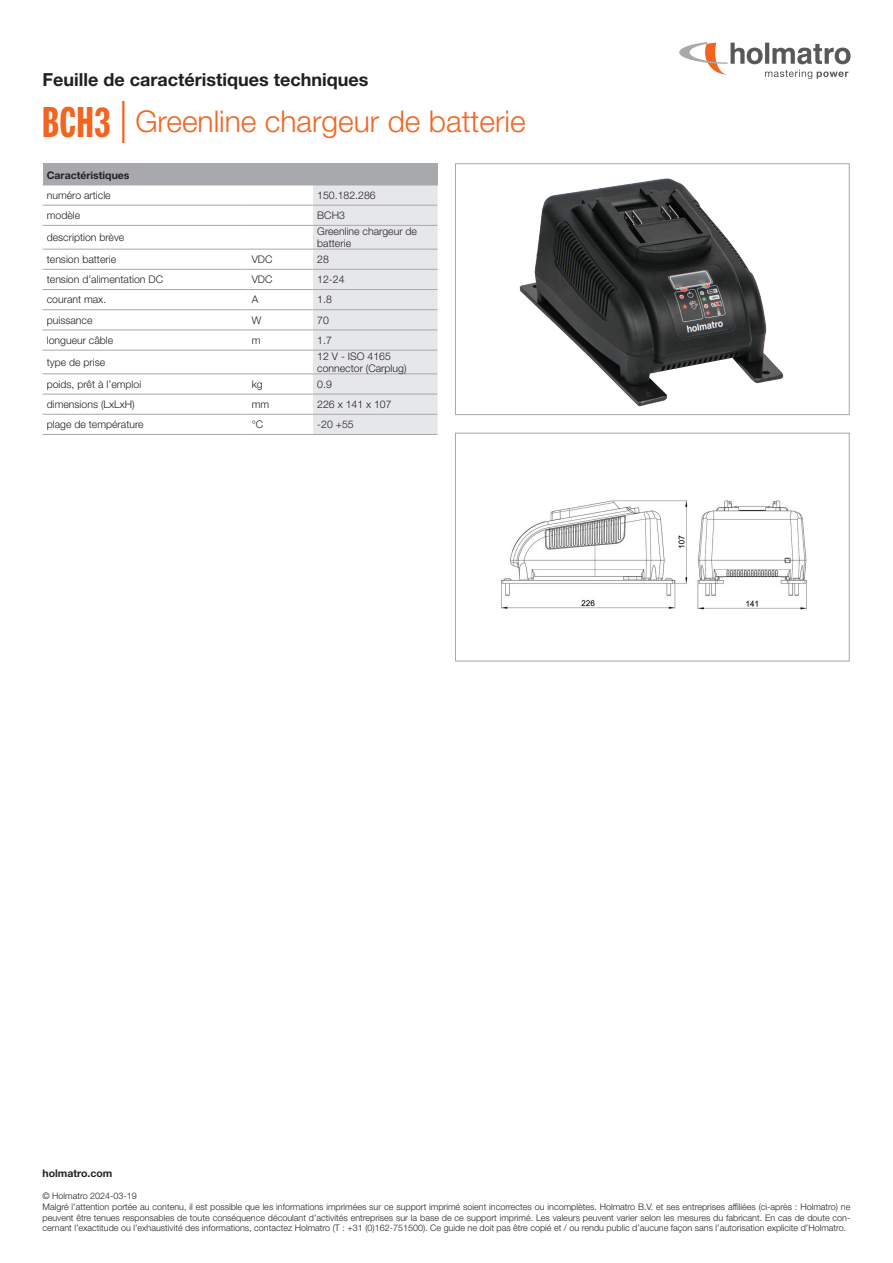
<style>
.page{position:relative;width:893px;height:1263px;background:#fff}
.page>*{position:absolute;margin:0;border:0;box-sizing:border-box;transform-origin:0 0}
.t1{font:300 30px "Helvetica Neue LT Std";color:#f36421}
.t2{font:700 18px "Helvetica Neue LT Std";color:#231f20}
.t3{font:300 10.5px/12px "Helvetica Neue LT Std";color:#231f20}
.t4{font:700 10.5px "Helvetica Neue LT Std";color:#231f20}
.t5{font:300 9px/10.8px "Helvetica Neue LT Std";color:#231f20}
.s1{font-family:"Neue Helvetica Pro 79 Cm";font-weight:700;font-size:42px}
.s2{font-size:42px}
</style>
<div class="page">
<svg style="left:679px;top:42px;width:171px;height:37px"></svg>
<div style="left:43px;top:164px;width:394px;height:21px;background:#a8a9ad"></div>
<svg style="left:313px;top:164px;width:125px;height:270px"></svg>
<hr style="left:43px;top:185px;width:204px;height:1px;background:#a8a9ad">
<hr style="left:247px;top:185px;width:66px;height:1px;background:#a8a9ad">
<hr style="left:313px;top:185px;width:125px;height:1px;background:#a8a9ad">
<hr style="left:43px;top:205px;width:204px;height:1px;background:#a8a9ad">
<hr style="left:247px;top:205px;width:66px;height:1px;background:#a8a9ad">
<hr style="left:313px;top:205px;width:124px;height:1px;background:#a8a9ad">
<hr style="left:43px;top:225px;width:204px;height:1px;background:#a8a9ad">
<hr style="left:247px;top:225px;width:66px;height:1px;background:#a8a9ad">
<hr style="left:313px;top:225px;width:124px;height:1px;background:#a8a9ad">
<hr style="left:43px;top:249px;width:204px;height:1px;background:#a8a9ad">
<hr style="left:247px;top:249px;width:66px;height:1px;background:#a8a9ad">
<hr style="left:313px;top:249px;width:124px;height:1px;background:#a8a9ad">
<hr style="left:43px;top:269px;width:204px;height:1px;background:#a8a9ad">
<hr style="left:247px;top:269px;width:66px;height:1px;background:#a8a9ad">
<hr style="left:313px;top:269px;width:124px;height:1px;background:#a8a9ad">
<hr style="left:43px;top:289px;width:204px;height:1px;background:#a8a9ad">
<hr style="left:247px;top:289px;width:66px;height:1px;background:#a8a9ad">
<hr style="left:313px;top:289px;width:124px;height:1px;background:#a8a9ad">
<hr style="left:43px;top:309px;width:204px;height:1px;background:#a8a9ad">
<hr style="left:247px;top:309px;width:66px;height:1px;background:#a8a9ad">
<hr style="left:313px;top:309px;width:124px;height:1px;background:#a8a9ad">
<hr style="left:43px;top:330px;width:204px;height:1px;background:#a8a9ad">
<hr style="left:247px;top:330px;width:66px;height:1px;background:#a8a9ad">
<hr style="left:313px;top:330px;width:124px;height:1px;background:#a8a9ad">
<hr style="left:43px;top:350px;width:204px;height:1px;background:#a8a9ad">
<hr style="left:247px;top:350px;width:66px;height:1px;background:#a8a9ad">
<hr style="left:313px;top:350px;width:124px;height:1px;background:#a8a9ad">
<hr style="left:43px;top:374px;width:204px;height:1px;background:#a8a9ad">
<hr style="left:247px;top:374px;width:66px;height:1px;background:#a8a9ad">
<hr style="left:313px;top:374px;width:124px;height:1px;background:#a8a9ad">
<hr style="left:43px;top:394px;width:204px;height:1px;background:#a8a9ad">
<hr style="left:247px;top:394px;width:66px;height:1px;background:#a8a9ad">
<hr style="left:313px;top:394px;width:124px;height:1px;background:#a8a9ad">
<hr style="left:43px;top:434px;width:204px;height:1px;background:#a8a9ad">
<hr style="left:43px;top:414px;width:204px;height:1px;background:#a8a9ad">
<hr style="left:247px;top:434px;width:66px;height:1px;background:#a8a9ad">
<hr style="left:247px;top:414px;width:66px;height:1px;background:#a8a9ad">
<hr style="left:313px;top:434px;width:124px;height:1px;background:#a8a9ad">
<hr style="left:313px;top:414px;width:124px;height:1px;background:#a8a9ad">
<img style="left:501px;top:500px;width:306px;height:110px">
<div style="left:455px;top:433px;width:394px;height:228px;border:1px solid #a8a9ad"></div>
<img style="left:519px;top:178px;width:265px;height:229px">
<div style="left:455px;top:164px;width:394px;height:251px;border:1px solid #a8a9ad"></div>
<h2 class="t2" style="left:43px;top:68px;width:327px">Feuille de caractéristiques techniques</h2>
<h1 class="t1" style="left:43px;top:103px;width:485px"><span class="s1">BCH3</span> <span class="s2">|</span> Greenline chargeur de batterie</h1>
<p class="t4" style="left:47px;top:168px;width:84px">Caractéristiques</p>
<p class="t3" style="left:47px;top:189px;width:65px">numéro article</p>
<p class="t3" style="left:317px;top:189px;width:60px">150.182.286</p>
<p class="t3" style="left:47px;top:209px;width:35px">modèle</p>
<p class="t3" style="left:317px;top:209px;width:29px">BCH3</p>
<p class="t3" style="left:47px;top:231px;width:79px">description brève</p>
<p class="t3" style="left:317px;top:225px;width:101px">Greenline chargeur de batterie</p>
<p class="t3" style="left:47px;top:253px;width:71px">tension batterie</p>
<p class="t3" style="left:252px;top:253px;width:22px">VDC</p>
<p class="t3" style="left:317px;top:253px;width:13px">28</p>
<p class="t3" style="left:47px;top:273px;width:118px">tension d’alimentation DC</p>
<p class="t3" style="left:252px;top:273px;width:22px">VDC</p>
<p class="t3" style="left:317px;top:273px;width:29px">12-24</p>
<p class="t3" style="left:47px;top:293px;width:61px">courant max.</p>
<p class="t3" style="left:252px;top:293px;width:8px">A</p>
<p class="t3" style="left:317px;top:293px;width:16px">1.8</p>
<p class="t3" style="left:47px;top:314px;width:47px">puissance</p>
<p class="t3" style="left:252px;top:314px;width:11px">W</p>
<p class="t3" style="left:317px;top:314px;width:13px">70</p>
<p class="t3" style="left:47px;top:334px;width:68px">longueur câble</p>
<p class="t3" style="left:252px;top:334px;width:10px">m</p>
<p class="t3" style="left:317px;top:334px;width:16px">1.7</p>
<p class="t3" style="left:47px;top:356px;width:60px">type de prise</p>
<p class="t3" style="left:317px;top:350px;width:91px">12 V - ISO 4165 connector (Carplug)</p>
<p class="t3" style="left:47px;top:378px;width:96px">poids, prêt à l’emploi</p>
<p class="t3" style="left:252px;top:378px;width:13px">kg</p>
<p class="t3" style="left:317px;top:378px;width:16px">0.9</p>
<p class="t3" style="left:47px;top:398px;width:90px">dimensions (LxLxH)</p>
<p class="t3" style="left:252px;top:398px;width:19px">mm</p>
<p class="t3" style="left:317px;top:398px;width:76px">226 x 141 x 107</p>
<p class="t3" style="left:47px;top:418px;width:98px">plage de température</p>
<p class="t3" style="left:252px;top:418px;width:13px">°C</p>
<p class="t3" style="left:317px;top:418px;width:38px">-20 +55</p>
<p class="t4" style="left:43px;top:1167px;width:71px">holmatro.com</p>
<p class="t5" style="left:43px;top:1190px;width:809px">© Holmatro 2024-03-19<br>Malgré l’attention portée au contenu, il est possible que les informations imprimées sur ce support imprimé soient incorrectes ou incomplètes. Holmatro B.V. et ses entreprises affiliées (ci-après : Holmatro) ne peuvent être tenues responsables de toute conséquence découlant d’activités entreprises sur la base de ce support imprimé. Les valeurs peuvent varier selon les mesures du fabricant. En cas de doute con&shy;cernant l’exactitude ou l’exhaustivité des informations, contactez Holmatro (T : +31 (0)162-751500). Ce guide ne doit pas être copié et / ou rendu public d’aucune façon sans l’autorisation explicite d’Holmatro.</p>
</div>
